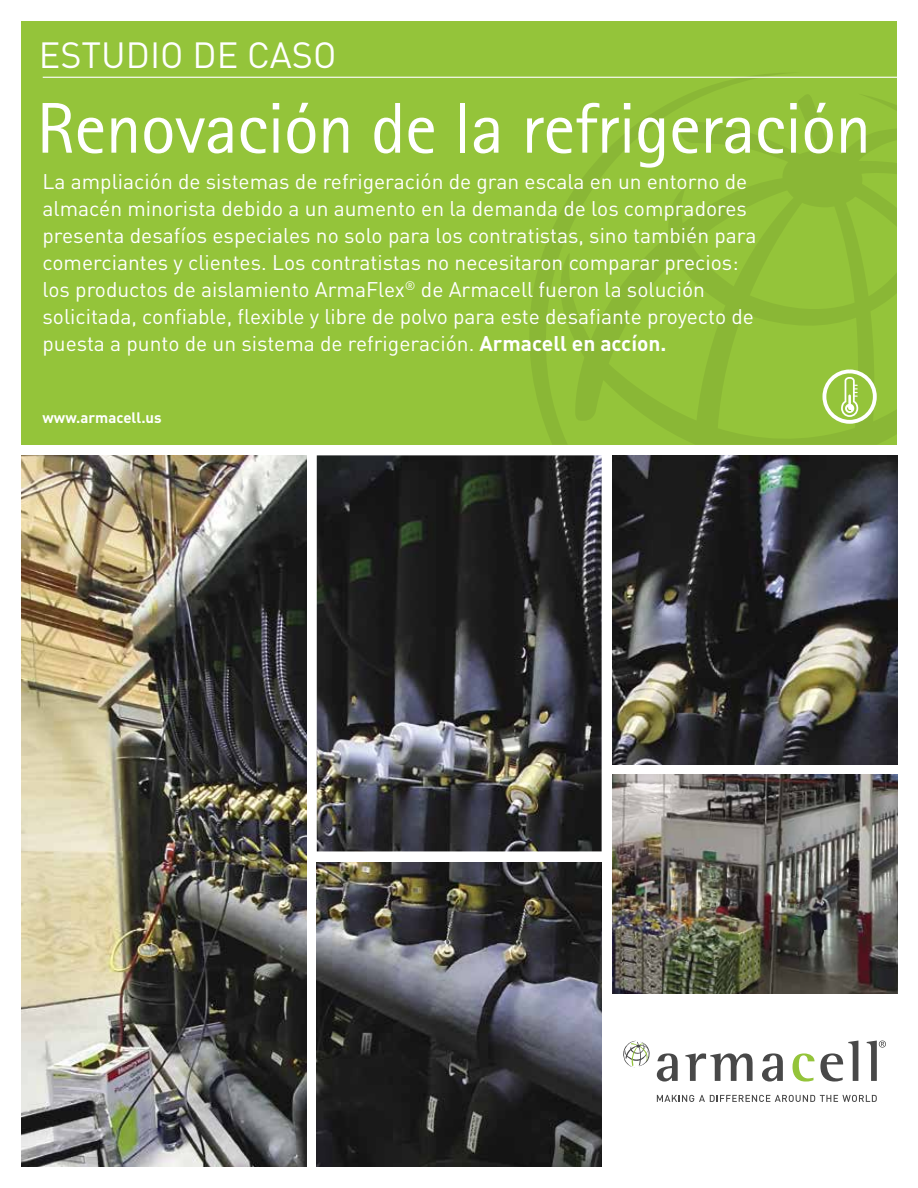
<style>
.page{position:relative;width:918px;height:1188px;background:#fff}
.page>*{position:absolute;margin:0;border:0;box-sizing:border-box;transform-origin:0 0}
.t1{font:72px "Rotis Sans Serif Pro";letter-spacing:-.01em;color:#fff}
.t2{font:36px "DIN Pro";color:#fff}
.t3{font:21px/27px "DIN Pro";color:#fff}
.t4{font:700 15px "DIN Pro";color:#fff}
.s1{font-weight:700}
</style>
<div class="page">
<img style="left:612px;top:775px;width:285px;height:219px">
<svg style="left:657px;top:1053px;width:21px;height:29px"></svg>
<svg style="left:685px;top:1053px;width:68px;height:28px"></svg>
<svg style="left:762px;top:1053px;width:21px;height:29px"></svg>
<svg style="left:793px;top:1041px;width:65px;height:41px"></svg>
<svg style="left:867px;top:1041px;width:19px;height:40px"></svg>
<svg style="left:623px;top:1041px;width:27px;height:27px"></svg>
<svg style="left:657px;top:1095px;width:220px;height:7px"></svg>
<img style="left:21px;top:455px;width:285px;height:712px">
<img style="left:317px;top:455px;width:285px;height:396px">
<img style="left:612px;top:455px;width:285px;height:309px">
<img style="left:317px;top:862px;width:285px;height:305px">
<div style="left:21px;top:21px;width:876px;height:424px;background:#94c43a"></div>
<svg style="left:519px;top:73px;width:284px;height:362px"></svg>
<svg style="left:549px;top:91px;width:348px;height:353px"></svg>
<hr style="left:43px;top:77px;width:860px;height:1px;background:#fff">
<svg style="left:818px;top:361px;width:77px;height:78px"></svg>
<h2 class="t2" style="left:39px;top:27px;width:299px">ESTUDIO DE CASO</h2>
<h1 class="t1" style="left:36px;top:86px;width:836px">Renovación de la refrigeración</h1>
<p class="t3" style="left:43px;top:166px;width:716px">La ampliación de sistemas de refrigeración de gran escala en un entorno de almacén minorista debido a un aumento en la demanda de los compradores presenta desafíos especiales no solo para los contratistas, sino también para comerciantes y clientes. Los contratistas no necesitaron comparar precios: los productos de aislamiento ArmaFlex<sup>®</sup> de Armacell fueron la solución solicitada, confiable, flexible y libre de polvo para este desafiante proyecto de puesta a punto de un sistema de refrigeración. <span class="s1">Armacell en accíon.</span></p>
<p class="t4" style="left:43px;top:406px;width:121px">www.armacell.us</p>
</div>
